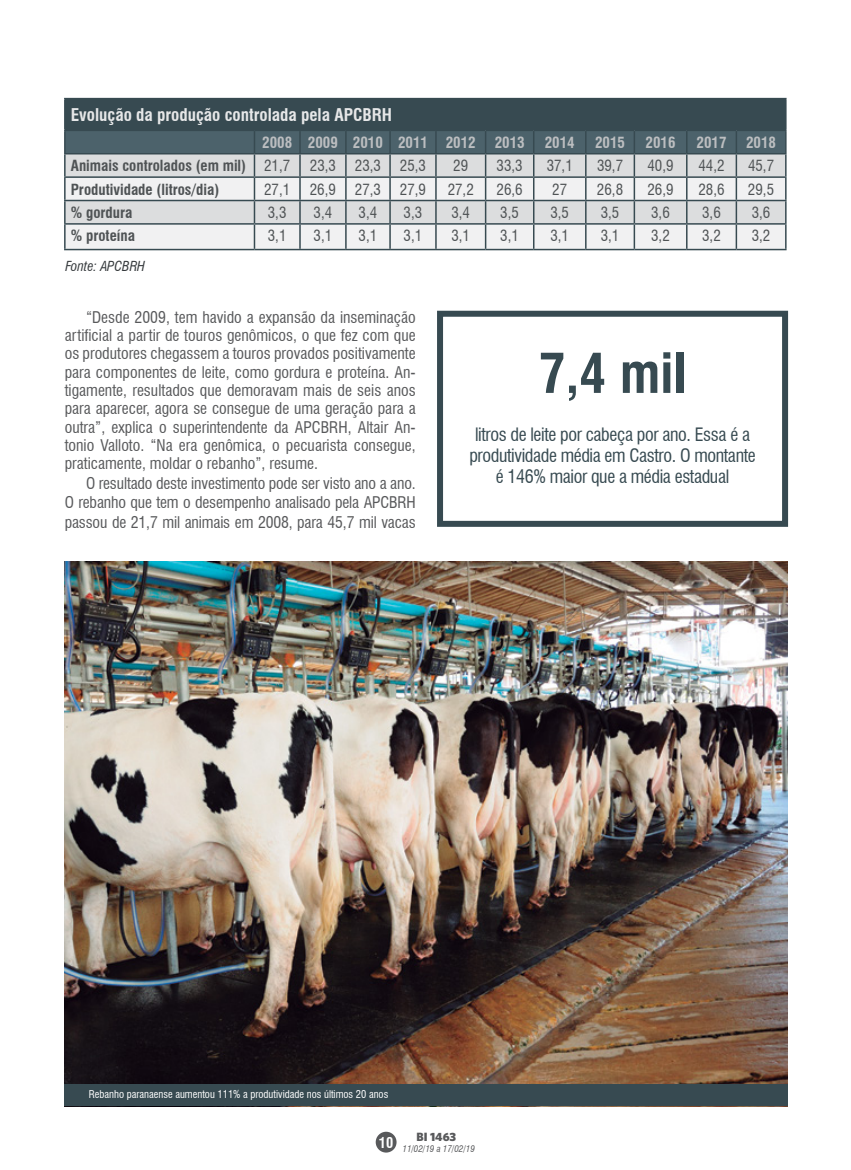
<style>
.page{position:relative;width:851px;height:1170px;background:#fff}
.page>*{position:absolute;margin:0;border:0;box-sizing:border-box;transform-origin:0 0}
.t1{font:700 condensed 54px "Swiss 721 BT";color:#374a51}
.t2{font:condensed 18px/21px "Swiss 721 BT";letter-spacing:-.02em;color:#374a51;text-align:center}
.t3{font:700 condensed 17.1px "Swiss 721 BT";color:#e6e7e8}
.t4{font:condensed 15.75px/18.3px "Swiss 721 BT";letter-spacing:-.005em;color:#58595b;text-align:justify}
.t5{font:condensed 15px "Swiss 721 BT";color:#4f5355}
.t6{font:700 condensed 15px "Swiss 721 BT";color:#4f5355}
.t7{font:700 condensed 15px "Swiss 721 BT";color:#bcbec0}
.t8{font:700 condensed 14.4px "Swiss 721 BT";color:#fff}
.t9{font:italic condensed 13.5px "Swiss 721 BT";color:#35393c}
.t10{font:900 12px "Whitney HTF";color:#58595b}
.t11{font:condensed 10.5px "Swiss 721 BT";color:#fff}
.t12{font:italic condensed 9px "Swiss 721 BT";color:#58595b}
.s1{font-weight:400}
</style>
<div class="page">
<div style="left:375px;top:1131px;width:21px;height:21px;background:#58595b;border-radius:50%"></div>
<div style="left:65px;top:99px;width:720px;height:31px;background:#374a51"></div>
<hr style="left:64px;top:98px;width:190px;height:1px;background:#374a51">
<hr style="left:64px;top:99px;width:2px;height:31px;background:#374a51">
<hr style="left:254px;top:98px;width:46px;height:1px;background:#374a51">
<hr style="left:300px;top:98px;width:46px;height:1px;background:#374a51">
<hr style="left:346px;top:98px;width:44px;height:1px;background:#374a51">
<hr style="left:390px;top:98px;width:46px;height:1px;background:#374a51">
<hr style="left:436px;top:98px;width:49px;height:1px;background:#374a51">
<hr style="left:485px;top:98px;width:48px;height:1px;background:#374a51">
<hr style="left:533px;top:98px;width:52px;height:1px;background:#374a51">
<hr style="left:585px;top:98px;width:49px;height:1px;background:#374a51">
<hr style="left:634px;top:98px;width:52px;height:1px;background:#374a51">
<hr style="left:686px;top:98px;width:50px;height:1px;background:#374a51">
<hr style="left:736px;top:98px;width:50px;height:1px;background:#374a51">
<hr style="left:785px;top:99px;width:1px;height:31px;background:#374a51">
<hr style="left:64px;top:130px;width:190px;height:1px;background:#374a51">
<hr style="left:64px;top:131px;width:2px;height:22px;background:#374a51">
<hr style="left:64px;top:153px;width:190px;height:1px;background:#374a51">
<hr style="left:64px;top:154px;width:2px;height:22px;background:#374a51">
<hr style="left:64px;top:176px;width:190px;height:2px;background:#374a51">
<hr style="left:64px;top:178px;width:2px;height:22px;background:#374a51">
<hr style="left:64px;top:200px;width:190px;height:1px;background:#374a51">
<hr style="left:64px;top:201px;width:2px;height:22px;background:#374a51">
<hr style="left:64px;top:223px;width:190px;height:2px;background:#374a51">
<hr style="left:64px;top:225px;width:2px;height:24px;background:#374a51">
<svg style="left:65px;top:130px;width:721px;height:119px"></svg>
<hr style="left:64px;top:249px;width:190px;height:1px;background:#374a51">
<hr style="left:254px;top:249px;width:46px;height:1px;background:#374a51">
<hr style="left:300px;top:249px;width:46px;height:1px;background:#374a51">
<hr style="left:346px;top:249px;width:44px;height:1px;background:#374a51">
<hr style="left:390px;top:249px;width:46px;height:1px;background:#374a51">
<hr style="left:436px;top:249px;width:49px;height:1px;background:#374a51">
<hr style="left:485px;top:249px;width:48px;height:1px;background:#374a51">
<hr style="left:533px;top:249px;width:52px;height:1px;background:#374a51">
<hr style="left:585px;top:249px;width:49px;height:1px;background:#374a51">
<hr style="left:634px;top:249px;width:52px;height:1px;background:#374a51">
<hr style="left:686px;top:249px;width:50px;height:1px;background:#374a51">
<hr style="left:736px;top:249px;width:50px;height:1px;background:#374a51">
<div style="left:437px;top:311px;width:351px;height:216px;border:6px solid #374a51"></div>
<img style="left:65px;top:561px;width:722px;height:523px">
<div style="left:64px;top:1084px;width:723px;height:22px;background:#374a51"></div>
<p class="t3" style="left:71px;top:104px;width:322px">Evolução da produção controlada pela APCBRH</p>
<p class="t7" style="left:262px;top:133px;width:215px">2008 2009 2010 2011 2012</p>
<p class="t7" style="left:494px;top:133px;width:31px">2013</p>
<p class="t7" style="left:544px;top:133px;width:31px">2014</p>
<p class="t7" style="left:595px;top:133px;width:31px">2015</p>
<p class="t7" style="left:645px;top:133px;width:31px">2016</p>
<p class="t7" style="left:696px;top:133px;width:31px">2017</p>
<p class="t7" style="left:746px;top:133px;width:31px">2018</p>
<p class="t6" style="left:71px;top:157px;width:221px">Animais controlados (em mil) <span class="s1">21,7</span></p>
<p class="t5" style="left:310px;top:157px;width:28px">23,3</p>
<p class="t5" style="left:355px;top:157px;width:28px">23,3</p>
<p class="t5" style="left:400px;top:157px;width:28px">25,3</p>
<p class="t5" style="left:453px;top:157px;width:16px">29</p>
<p class="t5" style="left:496px;top:157px;width:28px">33,3</p>
<p class="t5" style="left:546px;top:157px;width:28px">37,1</p>
<p class="t5" style="left:597px;top:157px;width:28px">39,7</p>
<p class="t5" style="left:647px;top:157px;width:28px">40,9</p>
<p class="t5" style="left:698px;top:157px;width:28px">44,2</p>
<p class="t5" style="left:747px;top:157px;width:28px">45,7</p>
<p class="t6" style="left:71px;top:180px;width:150px">Produtividade (litros/dia)</p>
<p class="t5" style="left:264px;top:180px;width:28px">27,1</p>
<p class="t5" style="left:310px;top:180px;width:28px">26,9</p>
<p class="t5" style="left:355px;top:180px;width:28px">27,3</p>
<p class="t5" style="left:400px;top:180px;width:28px">27,9</p>
<p class="t5" style="left:447px;top:180px;width:28px">27,2</p>
<p class="t5" style="left:496px;top:180px;width:28px">26,6</p>
<p class="t5" style="left:552px;top:180px;width:16px">27</p>
<p class="t5" style="left:597px;top:180px;width:28px">26,8</p>
<p class="t5" style="left:647px;top:180px;width:28px">26,9</p>
<p class="t5" style="left:698px;top:180px;width:28px">28,6</p>
<p class="t5" style="left:747px;top:180px;width:28px">29,5</p>
<p class="t6" style="left:71px;top:203px;width:63px">% gordura</p>
<p class="t5" style="left:268px;top:203px;width:20px">3,3</p>
<p class="t5" style="left:313px;top:203px;width:20px">3,4</p>
<p class="t5" style="left:358px;top:203px;width:20px">3,4</p>
<p class="t5" style="left:403px;top:203px;width:20px">3,3</p>
<p class="t5" style="left:451px;top:203px;width:20px">3,4</p>
<p class="t5" style="left:500px;top:203px;width:20px">3,5</p>
<p class="t5" style="left:550px;top:203px;width:20px">3,5</p>
<p class="t5" style="left:600px;top:203px;width:20px">3,5</p>
<p class="t5" style="left:651px;top:203px;width:20px">3,6</p>
<p class="t5" style="left:702px;top:203px;width:20px">3,6</p>
<p class="t5" style="left:751px;top:203px;width:20px">3,6</p>
<p class="t6" style="left:71px;top:227px;width:66px">% proteína</p>
<p class="t5" style="left:268px;top:227px;width:20px">3,1</p>
<p class="t5" style="left:313px;top:227px;width:20px">3,1</p>
<p class="t5" style="left:358px;top:227px;width:20px">3,1</p>
<p class="t5" style="left:403px;top:227px;width:20px">3,1</p>
<p class="t5" style="left:451px;top:227px;width:20px">3,1</p>
<p class="t5" style="left:500px;top:227px;width:20px">3,1</p>
<p class="t5" style="left:550px;top:227px;width:20px">3,1</p>
<p class="t5" style="left:600px;top:227px;width:20px">3,1</p>
<p class="t5" style="left:651px;top:227px;width:20px">3,2</p>
<p class="t5" style="left:702px;top:227px;width:20px">3,2</p>
<p class="t5" style="left:751px;top:227px;width:20px">3,2</p>
<p class="t9" style="left:65px;top:257px;width:81px">Fonte: APCBRH</p>
<p class="t4" style="left:65px;top:308px;width:352px;text-indent:21px">“Desde 2009, tem havido a expansão da inseminação artificial a partir de touros genômicos, o que fez com que os produtores chegassem a touros provados positivamente para componentes de leite, como gordura e proteína. An&shy;tigamente, resultados que demoravam mais de seis anos para aparecer, agora se consegue de uma geração para a outra”, explica o superintendente da APCBRH, Altair An&shy;tonio Valloto. “Na era genômica, o pecuarista consegue, praticamente, moldar o rebanho”, resume.</p>
<p class="t4" style="left:65px;top:473px;width:352px;line-height:19.5px;text-indent:21px">O resultado deste investimento pode ser visto ano a ano.<br>O rebanho que tem o desempenho analisado pela APCBRH passou de 21,7 mil animais em 2008, para 45,7 mil vacas</p>
<h1 class="t1" style="left:538px;top:341px;width:149px">7,4 mil</h1>
<p class="t2" style="left:469px;top:424px;width:288px">litros de leite por cabeça por ano. Essa é a produtividade média em Castro. O montante é 146% maior que a média estadual</p>
<p class="t11" style="left:89px;top:1087px;width:301px">Rebanho paranaense aumentou 111% a produtividade nos últimos 20 anos</p>
<p class="t8" style="left:379px;top:1133px;width:16px">10</p>
<p class="t10" style="left:416px;top:1128px;width:41px">BI 1463</p>
<p class="t12" style="left:402px;top:1143px;width:74px">11/02/19 a 17/02/19</p>
</div>
